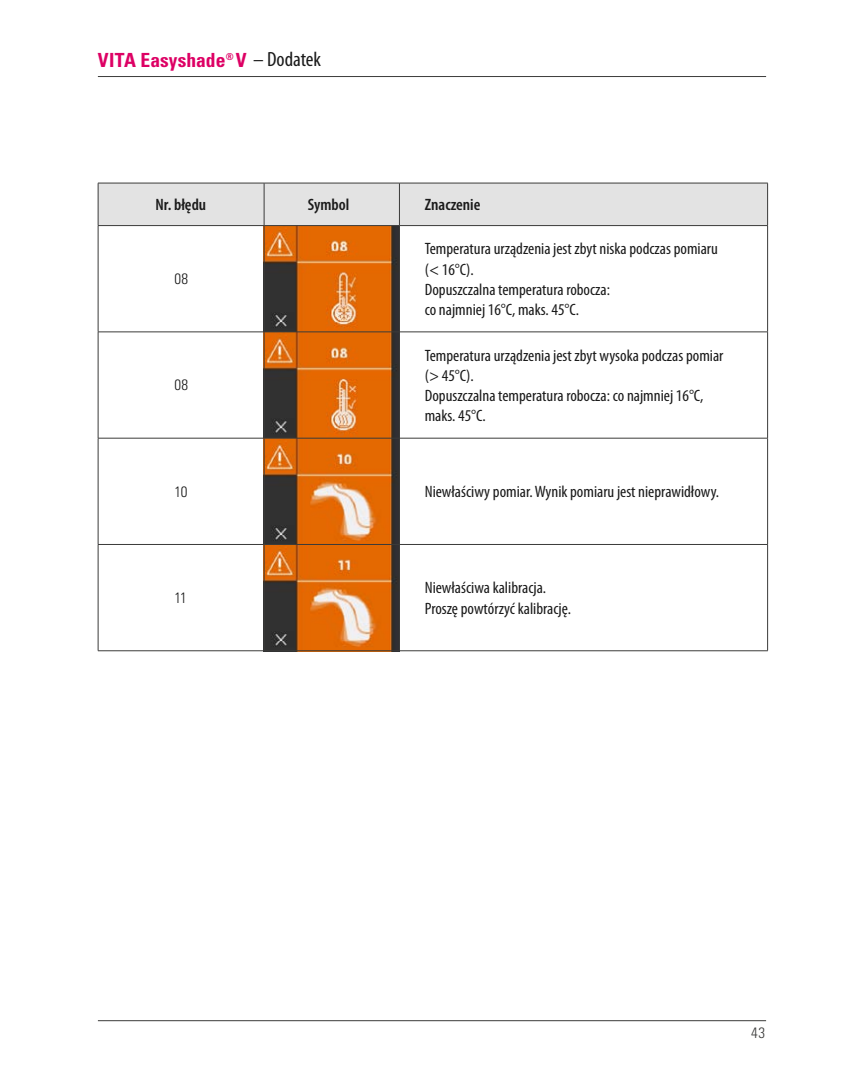
<style>
.page{position:relative;width:864px;height:1080px;background:#fff}
.page>*{position:absolute;margin:0;border:0;box-sizing:border-box;transform-origin:0 0}
.t1{font:700 condensed 19.5px "Univers LT";color:#dd0064}
.t2{font:condensed 16.5px/20.2px "Myriad Pro";color:#1a1a1a}
.t3{font:600 condensed 16.5px "Myriad Pro";color:#1a1a1a}
.t4{font:300 condensed 15px "Univers LT";letter-spacing:-.005em;color:#1a1a1a}
.t5{font:300 condensed 15px "Univers LT";color:#3b3b3a}
.s1{font-family:"Myriad Pro";font-weight:400;font-size:20.7px;color:#1a1a1a}
</style>
<div class="page">
<hr style="left:98px;top:76px;width:667px;height:1px;background:#3b3b3a">
<hr style="left:98px;top:1020px;width:667px;height:1px;background:#3b3b3a">
<img style="left:265px;top:226px;width:134px;height:425px">
<div style="left:99px;top:184px;width:668px;height:41px;background:#e3e3e3"></div>
<hr style="left:98px;top:183px;width:166px;height:1px;background:#3b3b3a">
<hr style="left:98px;top:183px;width:1px;height:42px;background:#3b3b3a">
<hr style="left:264px;top:183px;width:135px;height:1px;background:#3b3b3a">
<hr style="left:264px;top:183px;width:1px;height:42px;background:#3b3b3a">
<hr style="left:399px;top:183px;width:368px;height:1px;background:#3b3b3a">
<hr style="left:399px;top:183px;width:1px;height:42px;background:#3b3b3a">
<hr style="left:767px;top:183px;width:1px;height:42px;background:#3b3b3a">
<hr style="left:98px;top:225px;width:166px;height:1px;background:#3b3b3a">
<hr style="left:98px;top:226px;width:1px;height:106px;background:#3b3b3a">
<hr style="left:264px;top:225px;width:135px;height:1px;background:#3b3b3a">
<hr style="left:264px;top:226px;width:1px;height:106px;background:#3b3b3a">
<hr style="left:399px;top:225px;width:368px;height:1px;background:#3b3b3a">
<hr style="left:399px;top:226px;width:1px;height:106px;background:#3b3b3a">
<hr style="left:767px;top:226px;width:1px;height:106px;background:#3b3b3a">
<hr style="left:98px;top:332px;width:166px;height:1px;background:#3b3b3a">
<hr style="left:98px;top:332px;width:1px;height:106px;background:#3b3b3a">
<hr style="left:264px;top:332px;width:135px;height:1px;background:#3b3b3a">
<hr style="left:264px;top:332px;width:1px;height:106px;background:#3b3b3a">
<hr style="left:399px;top:332px;width:368px;height:1px;background:#3b3b3a">
<hr style="left:399px;top:332px;width:1px;height:106px;background:#3b3b3a">
<hr style="left:767px;top:332px;width:1px;height:106px;background:#3b3b3a">
<hr style="left:98px;top:438px;width:166px;height:1px;background:#3b3b3a">
<hr style="left:98px;top:438px;width:1px;height:106px;background:#3b3b3a">
<hr style="left:264px;top:438px;width:135px;height:1px;background:#3b3b3a">
<hr style="left:264px;top:438px;width:1px;height:106px;background:#3b3b3a">
<hr style="left:399px;top:438px;width:368px;height:1px;background:#3b3b3a">
<hr style="left:399px;top:438px;width:1px;height:106px;background:#3b3b3a">
<hr style="left:767px;top:438px;width:1px;height:106px;background:#3b3b3a">
<hr style="left:98px;top:544px;width:166px;height:1px;background:#3b3b3a">
<hr style="left:98px;top:545px;width:1px;height:106px;background:#3b3b3a">
<hr style="left:264px;top:544px;width:135px;height:1px;background:#3b3b3a">
<hr style="left:264px;top:545px;width:1px;height:106px;background:#3b3b3a">
<hr style="left:399px;top:544px;width:368px;height:1px;background:#3b3b3a">
<hr style="left:399px;top:545px;width:1px;height:106px;background:#3b3b3a">
<hr style="left:767px;top:545px;width:1px;height:106px;background:#3b3b3a">
<hr style="left:98px;top:651px;width:166px;height:1px;background:#3b3b3a">
<hr style="left:264px;top:651px;width:135px;height:1px;background:#3b3b3a">
<hr style="left:399px;top:651px;width:368px;height:1px;background:#3b3b3a">
<p class="t1" style="left:98px;top:48px;width:224px">VITA Easyshade<sup>®</sup> V <span class="s1">– Dodatek</span></p>
<p class="t3" style="left:155px;top:196px;width:52px">Nr. błędu</p>
<p class="t3" style="left:308px;top:196px;width:43px">Symbol</p>
<p class="t3" style="left:424px;top:196px;width:57px">Znaczenie</p>
<p class="t4" style="left:174px;top:270px;width:15px">08</p>
<p class="t4" style="left:174px;top:376px;width:15px">08</p>
<p class="t2" style="left:424px;top:239px;width:294px">Temperatura urządzenia jest zbyt niska podczas pomiaru (&lt; 16°C).<br>Dopuszczalna temperatura robocza:<br>co najmniej 16°C, maks. 45°C.</p>
<p class="t2" style="left:424px;top:345px;width:300px">Temperatura urządzenia jest zbyt wysoka podczas pomiar (&gt; 45°C).<br>Dopuszczalna temperatura robocza: co najmniej 16°C, maks. 45°C.</p>
<p class="t4" style="left:174px;top:482px;width:14px">10</p>
<p class="t2" style="left:424px;top:482px;width:296px">Niewłaściwy pomiar. Wynik pomiaru jest nieprawidłowy.</p>
<p class="t4" style="left:174px;top:589px;width:14px">11</p>
<p class="t2" style="left:424px;top:578px;width:148px">Niewłaściwa kalibracja.<br>Proszę powtórzyć kalibrację.</p>
<p class="t5" style="left:751px;top:1024px;width:15px">43</p>
</div>
